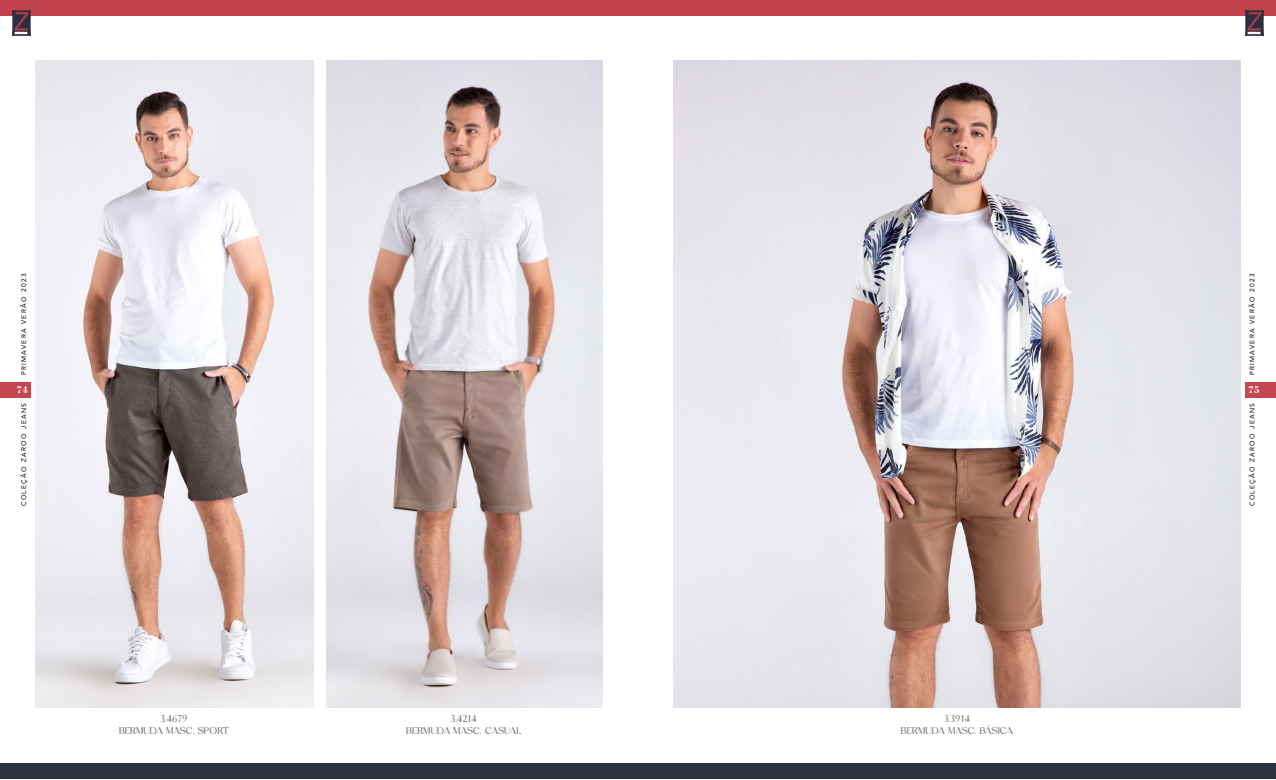
<style>
.page{position:relative;width:1276px;height:780px;background:#fff}
.page>*{position:absolute;margin:0;border:0;box-sizing:border-box;transform-origin:0 0}
.t1{font:10px/12px "Nelphim";letter-spacing:.025em;color:#71706f;text-align:center}
.t2{font:10px/12px "Nelphim";letter-spacing:.025em;color:#706f6f;text-align:center}
.t3{font:700 10px "Bodoni BT";color:#fff}
.t4{font:6.62px "Avenir";letter-spacing:.2em;color:#000}
</style>
<div class="page">
<div style="left:0;top:0;width:1276px;height:16px;background:#c1424d"></div>
<div style="left:0;top:762px;width:1276px;height:16px;background:#2e3344"></div>
<img style="left:673px;top:60px;width:567px;height:647px">
<img style="left:35px;top:60px;width:278px;height:647px">
<img style="left:326px;top:60px;width:276px;height:647px">
<div style="left:0;top:382px;width:30px;height:16px;background:#c64550"></div>
<div style="left:1245px;top:382px;width:31px;height:16px;background:#c64550"></div>
<img style="left:12px;top:11px;width:18px;height:24px">
<img style="left:1245px;top:11px;width:18px;height:24px">
<p class="t4" style="left:20px;top:375px;width:103px;rotate:-90deg">PRIMAVERA VERÃO 2023</p>
<p class="t4" style="left:1248px;top:375px;width:103px;rotate:-90deg">PRIMAVERA VERÃO 2023</p>
<h1 class="t3" style="left:16px;top:384px;width:14px">74</h1>
<h1 class="t3" style="left:1247px;top:383px;width:14px">75</h1>
<p class="t4" style="left:20px;top:506px;width:105px;rotate:-90deg">COLEÇÃO ZAROO JEANS</p>
<p class="t4" style="left:1248px;top:506px;width:105px;rotate:-90deg">COLEÇÃO ZAROO JEANS</p>
<h1 class="t2" style="left:119px;top:712px;width:111px">3.4679<br>BERMUDA MASC. SPORT</h1>
<h1 class="t1" style="left:901px;top:712px;width:114px">3.3914<br>BERMUDA MASC. BÁSICA</h1>
<h1 class="t1" style="left:406px;top:712px;width:116px">3.4214<br>BERMUDA MASC. CASUAL</h1>
</div>
